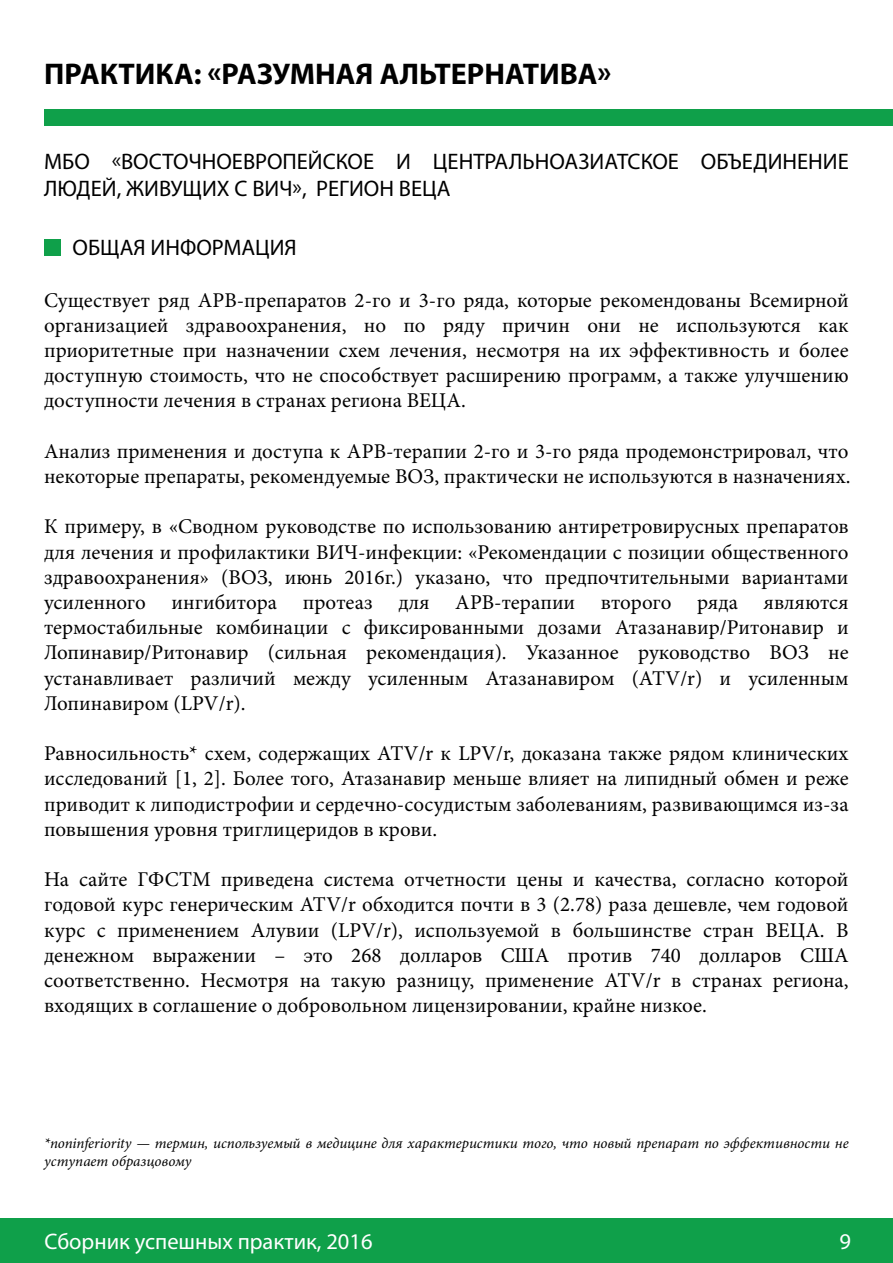
<style>
.page{position:relative;width:893px;height:1263px;background:#fff}
.page>*{position:absolute;margin:0;border:0;box-sizing:border-box;transform-origin:0 0}
.t1{font:700 30px "Myriad Pro";color:#000}
.t2{font:22.5px/27px "Myriad Pro";color:#000}
.t3{font:22.5px "Myriad Pro";color:#fff}
.t4{font:21px/25.2px "Minion Pro";color:#000;text-align:justify}
.t5{font:italic 15px/18px "Minion Pro";color:#000}
</style>
<div class="page">
<div style="left:44px;top:239px;width:16px;height:16px;background:#0fa04a"></div>
<div style="left:0;top:1219px;width:893px;height:44px;background:#0fa04a"></div>
<div style="left:44px;top:109px;width:849px;height:17px;background:#0fa04a"></div>
<h1 class="t1" style="left:44px;top:55px;width:569px">ПРАКТИКА: «РАЗУМНАЯ АЛЬТЕРНАТИВА»</h1>
<p class="t2" style="left:44px;top:148px;width:806px">МБО «ВОСТОЧНОЕВРОПЕЙСКОЕ И ЦЕНТРАЛЬНОАЗИАТСКОЕ ОБЪЕДИНЕНИЕ<br>ЛЮДЕЙ, ЖИВУЩИХ С ВИЧ», РЕГИОН ВЕЦА</p>
<p class="t2" style="left:73px;top:234px;width:226px">ОБЩАЯ ИНФОРМАЦИЯ</p>
<p class="t4" style="left:44px;top:287px;width:806px">Существует ряд АРВ-препаратов 2-го и 3-го ряда, которые рекомендованы Всемирной организацией здравоохранения, но по ряду причин они не используются как приоритетные при назначении схем лечения, несмотря на их эффективность и более доступную стоимость, что не способствует расширению программ, а также улучшению доступности лечения в странах региона ВЕЦА.</p>
<p class="t4" style="left:44px;top:439px;width:808px">Анализ применения и доступа к АРВ-терапии 2-го и 3-го ряда продемонстрировал, что некоторые препараты, рекомендуемые ВОЗ, практически не используются в назначениях.</p>
<p class="t4" style="left:44px;top:514px;width:806px">К примеру, в «Сводном руководстве по использованию антиретровирусных препаратов для лечения и профилактики ВИЧ-инфекции: «Рекомендации с позиции общественного здравоохранения» (ВОЗ, июнь 2016г.) указано, что предпочтительными вариантами усиленного ингибитора протеаз для АРВ-терапии второго ряда являются термостабильные комбинации с фиксированными дозами Атазанавир/Ритонавир и Лопинавир/Ритонавир (сильная рекомендация). Указанное руководство ВОЗ не устанавливает различий между усиленным Атазанавиром (ATV/r) и усиленным Лопинавиром (LPV/r).</p>
<p class="t4" style="left:44px;top:741px;width:806px">Равносильность* схем, содержащих ATV/r к LPV/r, доказана также рядом клинических исследований [1, 2]. Более того, Атазанавир меньше влияет на липидный обмен и реже приводит к липодистрофии и сердечно-сосудистым заболеваниям, развивающимся из-за повышения уровня триглицеридов в крови.</p>
<p class="t4" style="left:44px;top:867px;width:806px">На сайте ГФСТМ приведена система отчетности цены и качества, согласно которой годовой курс генерическим ATV/r обходится почти в 3 (2.78) раза дешевле, чем годовой курс с применением Алувии (LPV/r), используемой в большинстве стран ВЕЦА. В денежном выражении – это 268 долларов США против 740 долларов США соответственно. Несмотря на такую разницу, применение ATV/r в странах региона, входящих в соглашение о добровольном лицензировании, крайне низкое.</p>
<p class="t5" style="left:44px;top:1134px;width:806px">*noninferiority — термин, используемый в медицине для характеристики того, что новый препарат по эффективности не уступает образцовому</p>
<p class="t3" style="left:45px;top:1227px;width:329px">Сборник успешных практик, 2016</p>
<p class="t3" style="left:839px;top:1228px;width:13px">9</p>
</div>
